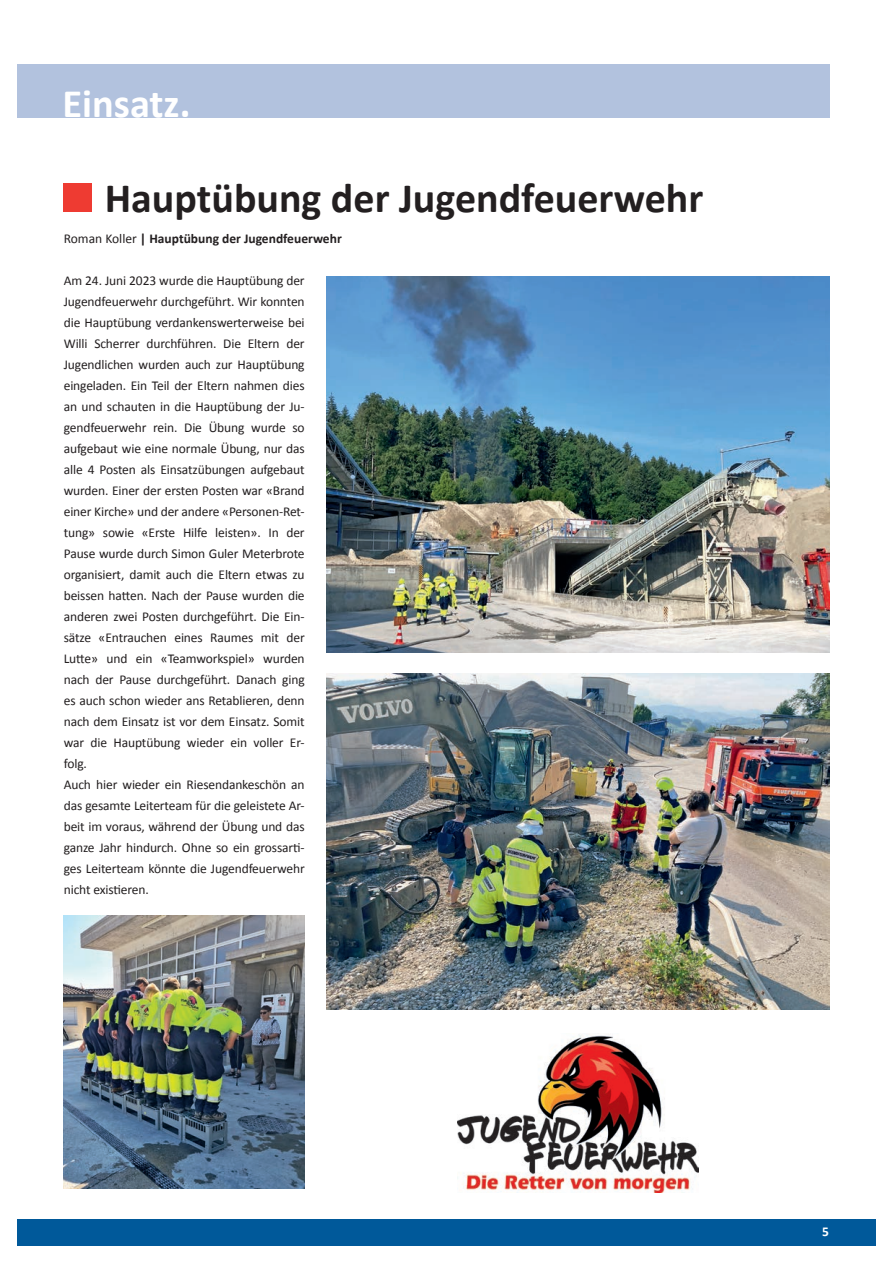
<style>
.page{position:relative;width:893px;height:1263px;background:#fff}
.page>*{position:absolute;margin:0;border:0;box-sizing:border-box;transform-origin:0 0}
.t1{font:700 42px "Calibri";color:#231f20}
.t2{font:700 40.5px "Calibri";color:#fff}
.t3{font:13.5px/21px "Calibri";letter-spacing:-.01em;color:#231f20}
.t4{font:700 13.5px "Calibri";color:#231f20}
.t5{font:700 13.5px "Calibri";color:#fff}
.s1{font-weight:400}
</style>
<div class="page">
<div style="left:17px;top:1219px;width:859px;height:27px;background:#00599a"></div>
<div style="left:17px;top:64px;width:812px;height:53px;background:#b2c2de"></div>
<div style="left:64px;top:183px;width:28px;height:29px;background:#ee3b32"></div>
<img style="left:457px;top:1034px;width:241px;height:159px">
<img style="left:326px;top:276px;width:503px;height:377px">
<img style="left:326px;top:674px;width:503px;height:336px">
<img style="left:64px;top:915px;width:241px;height:273px">
<h2 class="t2" style="left:62px;top:79px;width:130px">Einsatz.</h2>
<h1 class="t1" style="left:105px;top:172px;width:600px">Hauptübung der Jugendfeuerwehr</h1>
<p class="t4" style="left:64px;top:230px;width:279px"><span class="s1">Roman Koller</span> | Hauptübung der Jugendfeuerwehr</p>
<p class="t3" style="left:64px;top:269px;width:242px">Am 24. Juni 2023 wurde die Hauptübung der Jugendfeuerwehr durchgeführt. Wir konnten die Hauptübung verdankenswerterweise bei Willi Scherrer durchführen. Die Eltern der Jugendlichen wurden auch zur Hauptübung eingeladen. Ein Teil der Eltern nahmen dies an und schauten in die Hauptübung der Ju&shy;gendfeuerwehr rein. Die Übung wurde so aufgebaut wie eine normale Übung, nur das alle 4 Posten als Einsatzübungen aufgebaut wurden. Einer der ersten Posten war «Brand einer Kirche» und der andere «Personen-Ret&shy;tung» sowie «Erste Hilfe leisten». In der Pause wurde durch Simon Guler Meterbrote organisiert, damit auch die Eltern etwas zu beissen hatten. Nach der Pause wurden die anderen zwei Posten durchgeführt. Die Ein&shy;sätze «Entrauchen eines Raumes mit der Lutte» und ein «Teamworkspiel» wurden nach der Pause durchgeführt. Danach ging es auch schon wieder ans Retablieren, denn nach dem Einsatz ist vor dem Einsatz. Somit war die Hauptübung wieder ein voller Er - folg.<br>Auch hier wieder ein Riesendankeschön an das gesamte Leiterteam für die geleistete Ar&shy;beit im voraus, während der Übung und das ganze Jahr hindurch. Ohne so ein grossarti&shy;ges Leiterteam könnte die Jugendfeuerwehr nicht existieren.</p>
<p class="t5" style="left:822px;top:1223px;width:8px">5</p>
</div>
